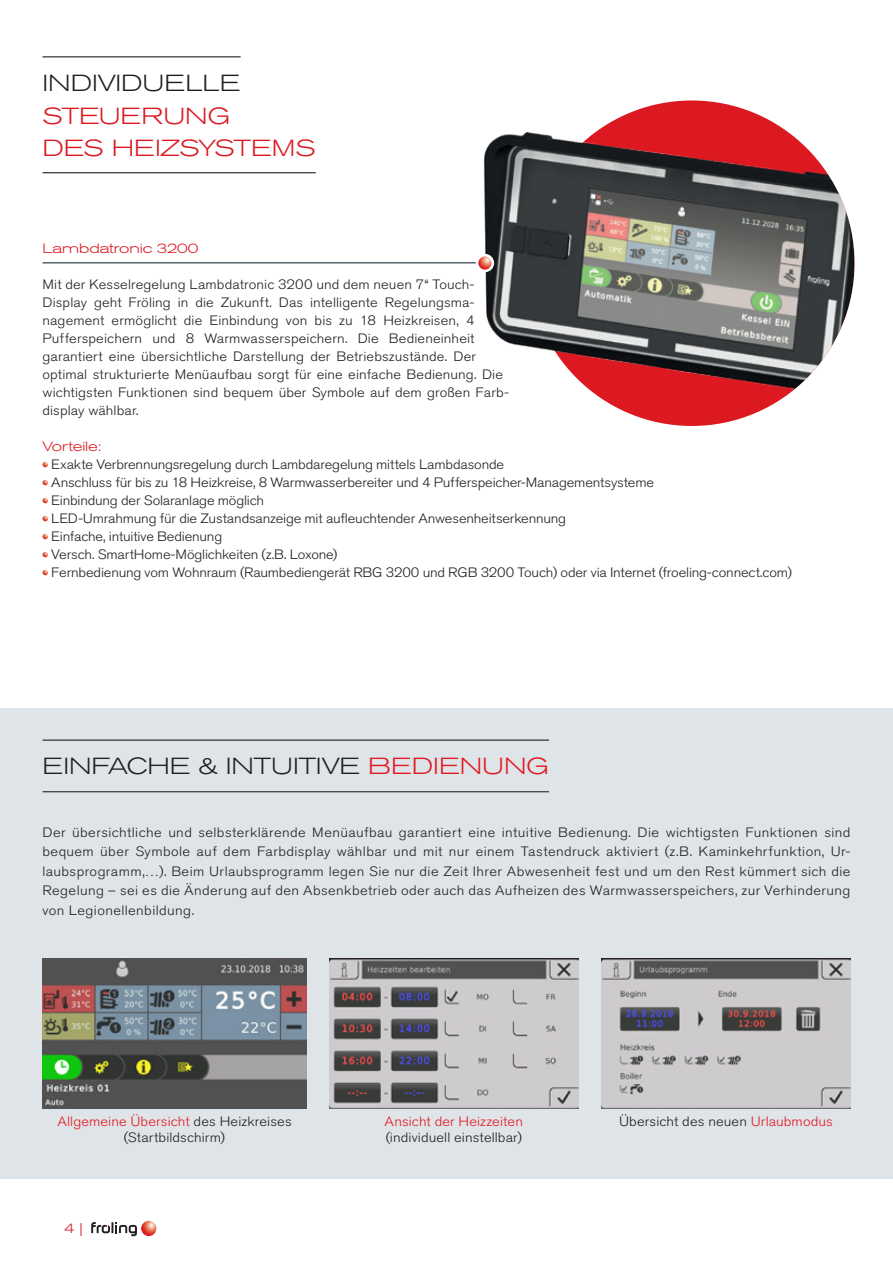
<style>
.page{position:relative;width:893px;height:1263px;background:#fff}
.page>*{position:absolute;margin:0;border:0;box-sizing:border-box;transform-origin:0 0}
.t1{font:300 expanded 23.1px "Akzidenz Grotesk BQ";color:#231f20;scale:1.08 1}
.t2{font:300 expanded 23.1px "Akzidenz Grotesk BQ";color:#dc1820;scale:1.08 1}
.t3{font:300 13.5px/18px "Akzidenz Grotesk BQ";letter-spacing:.005em;color:#231f20;scale:1.08 1}
.t4{font:300 13.5px "Akzidenz Grotesk BQ";letter-spacing:.01em;color:#e21a21;scale:1.08 1}
.t5{font:300 expanded 13.5px "Akzidenz Grotesk BQ";letter-spacing:-.005em;color:#dc1820;scale:1.08 1}
.s1{color:#e21a21}
.s2{color:#231f20}
</style>
<div class="page">
<div style="left:0;top:708px;width:893px;height:470px;background:#dfe4e8"></div>
<svg style="left:91px;top:1222px;width:46px;height:14px"></svg>
<img style="left:141px;top:1221px;width:15px;height:15px;border-radius:8px">
<svg style="left:522px;top:94px;width:339px;height:339px;fill:#dc1820"></svg>
<img style="left:737px;top:132px;width:117px;height:261px">
<div style="left:516px;top:87px;width:352px;height:352px;border:13px solid #fff;border-radius:50%"></div>
<img style="left:475px;top:132px;width:262px;height:261px">
<svg style="left:43px;top:462px;width:5px;height:5px"></svg>
<svg style="left:43px;top:480px;width:5px;height:5px"></svg>
<svg style="left:43px;top:498px;width:5px;height:5px"></svg>
<svg style="left:43px;top:516px;width:5px;height:5px"></svg>
<svg style="left:43px;top:534px;width:5px;height:5px"></svg>
<svg style="left:43px;top:552px;width:5px;height:5px"></svg>
<svg style="left:43px;top:570px;width:5px;height:5px"></svg>
<img style="left:43px;top:958px;width:264px;height:150px">
<img style="left:329px;top:958px;width:249px;height:150px">
<img style="left:601px;top:958px;width:249px;height:150px">
<hr style="left:43px;top:172px;width:273px;height:1px;background:#231f20">
<hr style="left:43px;top:56px;width:198px;height:1px;background:#231f20">
<hr style="left:43px;top:263px;width:442px;height:1px;background:#071822">
<div style="left:476px;top:254px;width:18px;height:18px;background:#fff;border-radius:50%"></div>
<img style="left:478px;top:256px;width:14px;height:14px;border-radius:7px">
<hr style="left:43px;top:739px;width:506px;height:2px;background:#231f20">
<hr style="left:43px;top:791px;width:506px;height:1px;background:#231f20">
<p class="t1" style="left:43px;top:69px;width:185px">INDIVIDUELLE</p>
<p class="t2" style="left:43px;top:102px;width:175px">STEUERUNG</p>
<p class="t2" style="left:43px;top:135px;width:255px">DES HEIZSYSTEMS</p>
<p class="t5" style="left:43px;top:240px;width:146px">Lambdatronic 3200</p>
<p class="t3" style="left:43px;top:275px;width:433px">Mit der Kesselregelung Lambdatronic 3200 und dem neuen 7“ Touch-Display geht Fröling in die Zukunft. Das intelligente Regelungsma&shy;nagement ermöglicht die Einbindung von bis zu 18 Heizkreisen, 4<br>Pufferspeichern und 8 Warmwasserspeichern. Die Bedieneinheit garantiert eine übersichtliche Darstellung der Betriebszustände. Der optimal strukturierte Menüaufbau sorgt für eine einfache Bedienung. Die wichtigsten Funktionen sind bequem über Symbole auf dem großen Farb&shy;display wählbar.</p>
<p class="t5" style="left:43px;top:438px;width:56px">Vorteile:</p>
<p class="t3" style="left:51px;top:455px;width:560px">Exakte Verbrennungsregelung durch Lambdaregelung mittels Lambdasonde<br>Anschluss für bis zu 18 Heizkreise, 8 Warmwasserbereiter und 4 Pufferspeicher-Managementsysteme Einbindung der Solaranlage möglich<br>LED-Umrahmung für die Zustandsanzeige mit aufleuchtender Anwesenheitserkennung</p>
<p class="t3" style="left:51px;top:527px;width:687px">Einfache, intuitive Bedienung<br>Versch. SmartHome-Möglichkeiten (z.B. Loxone)<br>Fernbedienung vom Wohnraum (Raumbediengerät RBG 3200 und RGB 3200 Touch) oder via Internet (froeling-connect.com)</p>
<p class="t1" style="left:43px;top:753px;width:470px">EINFACHE &amp; INTUITIVE <span class="s1">BEDIENUNG</span></p>
<p class="t3" style="left:43px;top:822px;width:750px;line-height:19.5px;text-align:justify">Der übersichtliche und selbsterklärende Menüaufbau garantiert eine intuitive Bedienung. Die wichtigsten Funktionen sind bequem über Symbole auf dem Farbdisplay wählbar und mit nur einem Tastendruck aktiviert (z.B. Kaminkehrfunktion, Ur&shy;laubsprogramm,…). Beim Urlaubsprogramm legen Sie nur die Zeit Ihrer Abwesenheit fest und um den Rest kümmert sich die Regelung – sei es die Änderung auf den Absenkbetrieb oder auch das Aufheizen des Warmwasserspeichers, zur Verhinderung von Legionellenbildung.</p>
<p class="t4" style="left:57px;top:1114px;width:218px">Allgemeine Übersicht <span class="s2">des Heizkreises</span></p>
<p class="t3" style="left:124px;top:1129px;width:95px">(Startbildschirm)</p>
<p class="t5" style="left:64px;top:1221px;width:19px">4 |</p>
<p class="t4" style="left:385px;top:1114px;width:130px">Ansicht der Heizzeiten</p>
<p class="t3" style="left:386px;top:1129px;width:128px">(individuell einstellbar)</p>
<p class="t3" style="left:619px;top:1113px;width:199px">Übersicht des neuen <span class="s1">Urlaubmodus</span></p>
</div>
